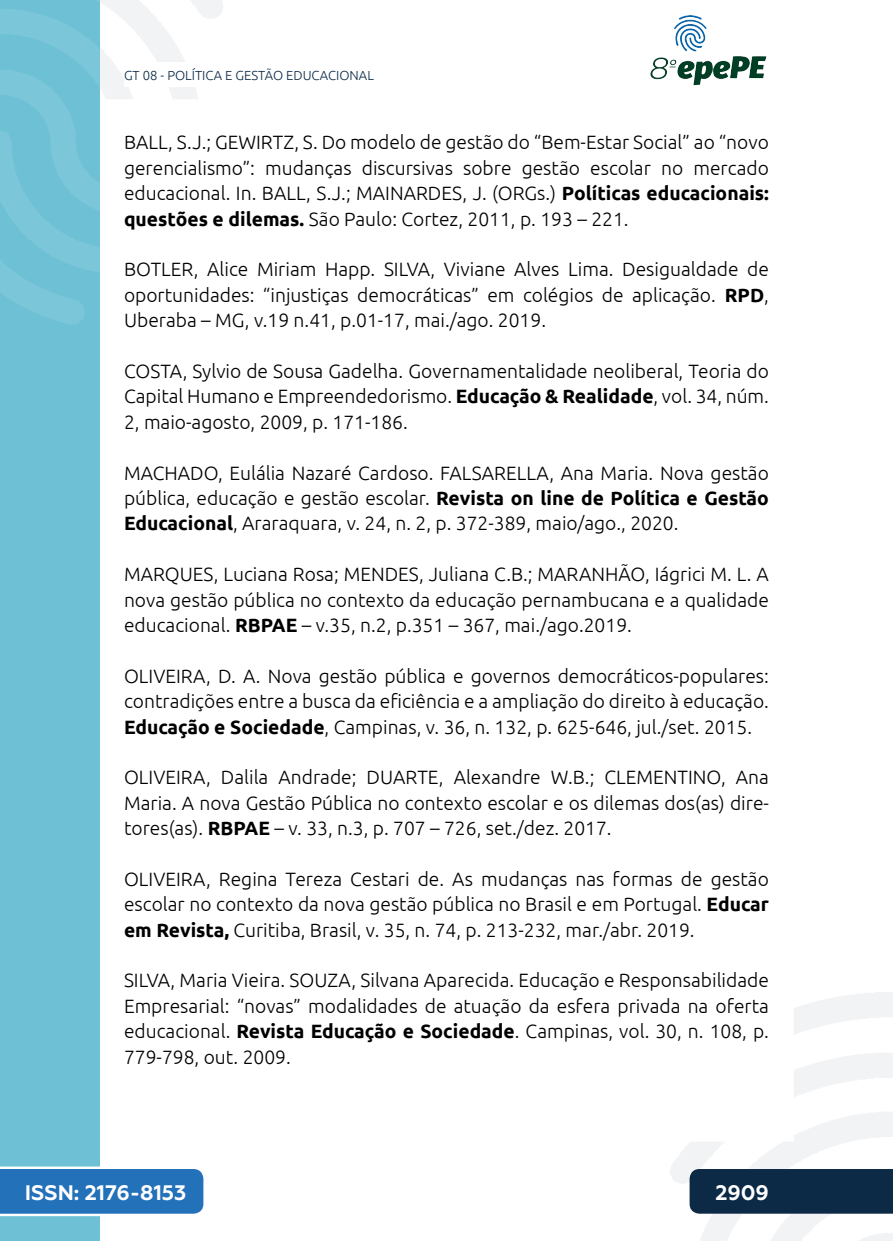
<style>
.page{position:relative;width:893px;height:1241px;background:#fff}
.page>*{position:absolute;margin:0;border:0;box-sizing:border-box;transform-origin:0 0}
.t1{font:700 21px "Geometria";color:#fff}
._11_REFERENCIAS{font:300 19.25px/25.4px "Ubuntu";color:#000;text-align:justify}
.t2{font:300 13.12px "Ubuntu";color:#0c2a46}
.s1{font-weight:700}
</style>
<div class="page">
<svg style="left:670px;top:992px;width:223px;height:248px"></svg>
<svg style="left:99px;top:0;width:124px;height:324px"></svg>
<img style="left:650px;top:15px;width:117px;height:71px">
<div style="left:0;top:0;width:99px;height:1240px;background:#6ec0d5"></div>
<svg style="left:0;top:0;width:99px;height:325px"></svg>
<svg style="left:0;top:1166px;width:203px;height:49px;background:#367dbf"></svg>
<div style="left:690px;top:1168px;width:203px;height:45px;background:#0c2a46"></div>
<div style="left:124px;top:62px;width:516px;height:25px;background:#fff"></div>
<p class="t2" style="left:124px;top:67px;width:251px">GT 08 - POLÍTICA E GESTÃO EDUCACIONAL</p>
<p class="_11_REFERENCIAS" style="left:124px;top:129px;width:646px">BALL, S.J.; GEWIRTZ, S. Do modelo de gestão do “Bem-Estar Social” ao “novo gerencialismo”: mudanças discursivas sobre gestão escolar no mercado educacional. In. BALL, S.J.; MAINARDES, J. (ORGs.) <span class="s1">Políticas educacionais: questões e dilemas.</span> São Paulo: Cortez, 2011, p. 193 – 221.</p>
<p class="_11_REFERENCIAS" style="left:124px;top:256px;width:646px">BOTLER, Alice Miriam Happ. SILVA, Viviane Alves Lima. Desigualdade de oportunidades: “injustiças democráticas” em colégios de aplicação. <span class="s1">RPD</span>, Uberaba – MG, v.19 n.41, p.01-17, mai./ago. 2019.</p>
<p class="_11_REFERENCIAS" style="left:124px;top:358px;width:646px">COSTA, Sylvio de Sousa Gadelha. Governamentalidade neoliberal, Teoria do Capital Humano e Empreendedorismo. <span class="s1">Educação &amp; Realidade</span>, vol. 34, núm.<br>2, maio-agosto, 2009, p. 171-186.</p>
<p class="_11_REFERENCIAS" style="left:124px;top:459px;width:646px">MACHADO, Eulália Nazaré Cardoso. FALSARELLA, Ana Maria. Nova gestão pública, educação e gestão escolar. <span class="s1">Revista on line de Política e Gestão Educacional</span>, Araraquara, v. 24, n. 2, p. 372-389, maio/ago., 2020.</p>
<p class="_11_REFERENCIAS" style="left:124px;top:561px;width:646px">MARQUES, Luciana Rosa; MENDES, Juliana C.B.; MARANHÃO, Iágrici M. L. A nova gestão pública no contexto da educação pernambucana e a qualidade educacional. <span class="s1">RBPAE</span> – v.35, n.2, p.351 – 367, mai./ago.2019.</p>
<p class="_11_REFERENCIAS" style="left:124px;top:662px;width:646px">OLIVEIRA, D. A. Nova gestão pública e governos democráticos-populares: contradições entre a busca da eficiência e a ampliação do direito à educação.<br><span class="s1">Educação e Sociedade</span>, Campinas, v. 36, n. 132, p. 625-646, jul./set. 2015.</p>
<p class="_11_REFERENCIAS" style="left:124px;top:764px;width:646px">OLIVEIRA, Dalila Andrade; DUARTE, Alexandre W.B.; CLEMENTINO, Ana Maria. A nova Gestão Pública no contexto escolar e os dilemas dos(as) dire&shy;tores(as). <span class="s1">RBPAE</span> – v. 33, n.3, p. 707 – 726, set./dez. 2017.</p>
<p class="_11_REFERENCIAS" style="left:124px;top:865px;width:646px">OLIVEIRA, Regina Tereza Cestari de. As mudanças nas formas de gestão escolar no contexto da nova gestão pública no Brasil e em Portugal. <span class="s1">Educar em Revista,</span> Curitiba, Brasil, v. 35, n. 74, p. 213-232, mar./abr. 2019.</p>
<p class="_11_REFERENCIAS" style="left:124px;top:967px;width:646px">SILVA, Maria Vieira. SOUZA, Silvana Aparecida. Educação e Responsabilidade Empresarial: “novas” modalidades de atuação da esfera privada na oferta educacional. <span class="s1">Revista Educação e Sociedade</span>. Campinas, vol. 30, n. 108, p.<br>779-798, out. 2009.</p>
<p class="t1" style="left:25px;top:1179px;width:163px">ISSN: 2176-8153</p>
<p class="t1" style="left:715px;top:1179px;width:55px">2909</p>
</div>
